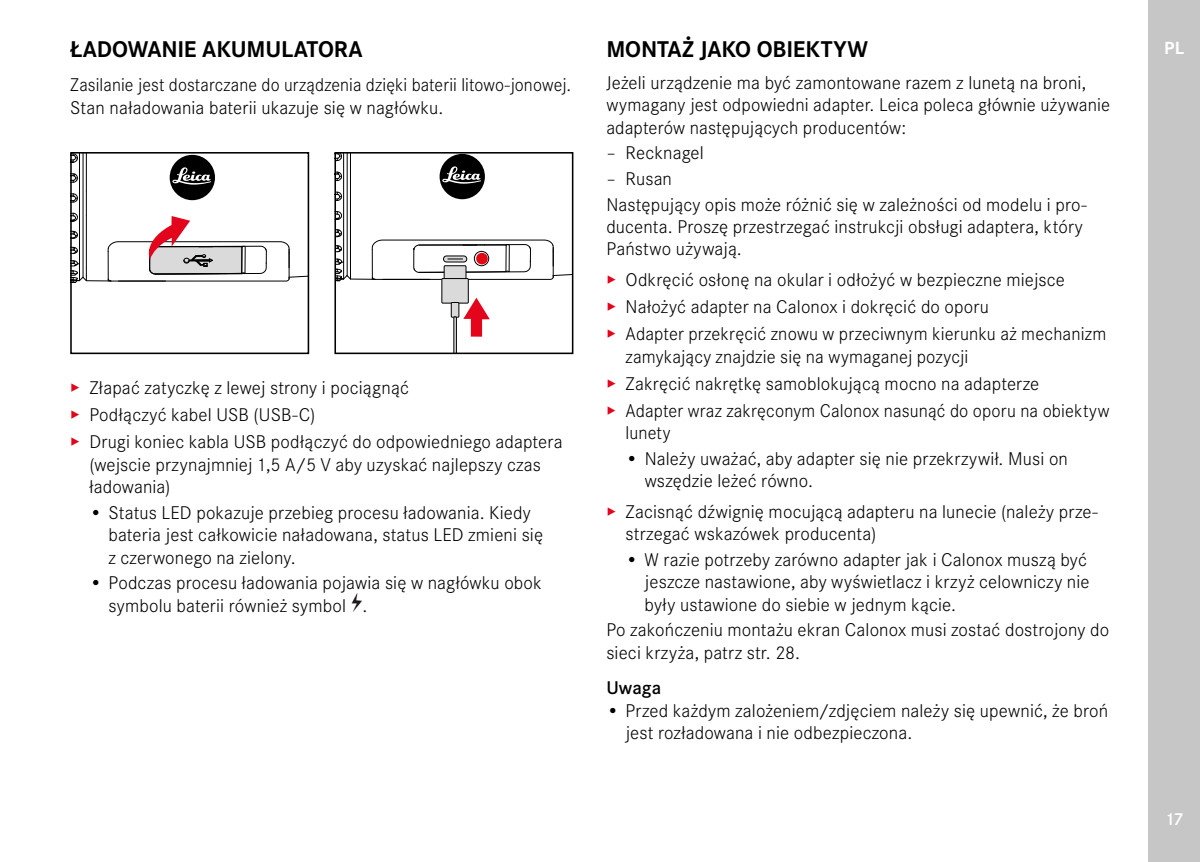
<style>
.page{position:relative;width:1200px;height:862px;background:#fff}
.page>*{position:absolute;margin:0;border:0;box-sizing:border-box;transform-origin:0 0}
.t1{font:700 23.62px "Corporate S";letter-spacing:-.01em;color:#000}
.t2{font:300 19.12px/22.3px "Corporate S";letter-spacing:.005em;color:#000}
.t3{font:300 19.12px/22.3px "Corporate S";letter-spacing:.005em;color:#000;scale:.95 1}
.t4{font:600 19.12px "Corporate S";letter-spacing:.005em;color:#000}
.t5{font:700 18.22px "Corporate S";color:#fff}
.t6{font:600 18px "Corporate S";color:#fff}
.s1{color:#e3051b}
</style>
<div class="page">
<div style="left:1148px;top:0;width:51px;height:861px;background:#c6c6c6"></div>
<hr style="left:350px;top:153px;width:1px;height:36px;background:#000">
<hr style="left:350px;top:213px;width:1px;height:53px;background:#000">
<svg style="left:350px;top:189px;width:1px;height:24px"></svg>
<hr style="left:347px;top:153px;width:1px;height:122px;background:#000">
<hr style="left:343px;top:153px;width:1px;height:126px;background:#000">
<svg style="left:337px;top:211px;width:5px;height:9px"></svg>
<svg style="left:337px;top:171px;width:5px;height:10px"></svg>
<svg style="left:337px;top:155px;width:5px;height:6px"></svg>
<svg style="left:337px;top:191px;width:5px;height:10px"></svg>
<svg style="left:335px;top:228px;width:237px;height:127px"></svg>
<div style="left:439px;top:154px;width:46px;height:45px;background:#000;border-radius:50%"></div>
<svg style="left:442px;top:166px;width:39px;height:17px"></svg>
<div style="left:334px;top:152px;width:239px;height:202px;border:2px solid #000"></div>
<hr style="left:86px;top:153px;width:1px;height:38px;background:#000">
<hr style="left:83px;top:153px;width:1px;height:124px;background:#000">
<hr style="left:79px;top:153px;width:1px;height:127px;background:#000">
<svg style="left:73px;top:173px;width:5px;height:10px"></svg>
<svg style="left:73px;top:155px;width:5px;height:8px"></svg>
<div style="left:170px;top:155px;width:45px;height:45px;background:#000;border-radius:50%"></div>
<svg style="left:172px;top:167px;width:39px;height:17px"></svg>
<svg style="left:71px;top:191px;width:237px;height:164px"></svg>
<div style="left:70px;top:152px;width:239px;height:202px;border:2px solid #000"></div>
<div style="left:476px;top:253px;width:11px;height:11px;background:#e30613;border-radius:50%"></div>
<img style="left:351px;top:593px;width:11px;height:18px">
<p class="t1" style="left:70px;top:30px;width:294px">ŁADOWANIE AKUMULATORA</p>
<p class="t3" style="left:70px;top:73px;width:528px">Zasilanie jest dostarczane do urządzenia dzięki baterii litowo-jonowej.<br>Stan naładowania baterii ukazuje się w nagłówku.</p>
<p class="t2" style="left:70px;top:373px;width:494px;line-height:27.2px"><span class="s1">▸</span> Złapać zatyczkę z lewej strony i pociągnąć<br><span class="s1">▸</span> Podłączyć kabel USB (USB-C)<br><span class="s1">▸</span> Drugi koniec kabla USB podłączyć do odpowiedniego adaptera</p>
<p class="t2" style="left:89px;top:452px;width:453px">(wejscie przynajmniej 1,5 A/5 V aby uzyskać najlepszy czas ładowania)</p>
<p class="t2" style="left:108px;top:500px;width:436px;text-indent:-19px">• Status LED pokazuje przebieg procesu ładowania. Kiedy bateria jest całkowicie naładowana, status LED zmieni się z czerwonego na zielony.</p>
<p class="t2" style="left:108px;top:570px;width:435px;text-indent:-19px">• Podczas procesu ładowania pojawia się w nagłówku obok symbolu baterii również symbol .</p>
<p class="t1" style="left:606px;top:30px;width:263px">MONTAŻ JAKO OBIEKTYW</p>
<p class="t2" style="left:606px;top:70px;width:505px">Jeżeli urządzenie ma być zamontowane razem z lunetą na broni, wymagany jest odpowiedni adapter. Leica poleca głównie używanie adapterów następujących producentów:</p>
<p class="t2" style="left:606px;top:141px;width:99px">– Recknagel</p>
<p class="t2" style="left:606px;top:164px;width:482px;line-height:25.7px">– Rusan<br>Następujący opis może różnić się w zależności od modelu i pro-</p>
<p class="t2" style="left:606px;top:214px;width:478px">ducenta. Proszę przestrzegać instrukcji obsługi adaptera, który<br>Państwo używają.</p>
<p class="t2" style="left:606px;top:264px;width:501px;line-height:27.2px"><span class="s1">▸</span> Odkręcić osłonę na okular i odłożyć w bezpieczne miejsce<br><span class="s1">▸</span> Nałożyć adapter na Calonox i dokręcić do oporu<br><span class="s1">▸</span> Adapter przekręcić znowu w przeciwnym kierunku aż mechanizm</p>
<p class="t2" style="left:606px;top:341px;width:504px;line-height:27.2px;text-indent:19px">zamykający znajdzie się na wymaganej pozycji<br><span class="s1">▸</span> Zakręcić nakrętkę samoblokującą mocno na adapterze<br><span class="s1">▸</span> Adapter wraz zakręconym Calonox nasunąć do oporu na obiektyw</p>
<p class="t2" style="left:625px;top:420px;width:46px">lunety</p>
<p class="t2" style="left:644px;top:446px;width:424px;text-indent:-19px">• Należy uważać, aby adapter się nie przekrzywił. Musi on wszędzie leżeć równo.</p>
<p class="t2" style="left:625px;top:499px;width:473px;text-indent:-19px"><span class="s1">▸</span> Zacisnąć dźwignię mocującą adapteru na lunecie (należy prze&shy;strzegać wskazówek producenta)</p>
<p class="t2" style="left:644px;top:546px;width:446px;text-indent:-19px">• W razie potrzeby zarówno adapter jak i Calonox muszą być jeszcze nastawione, aby wyświetlacz i krzyż celowniczy nie były ustawione do siebie w jednym kącie.</p>
<p class="t2" style="left:606px;top:617px;width:504px">Po zakończeniu montażu ekran Calonox musi zostać dostrojony do sieci krzyża, patrz str. 28.</p>
<p class="t4" style="left:606px;top:673px;width:56px">Uwaga</p>
<p class="t2" style="left:625px;top:697px;width:484px;text-indent:-19px">• Przed każdym zalożeniem/zdjęciem należy się upewnić, że broń jest rozładowana i nie odbezpieczona.</p>
<p class="t5" style="left:1163px;top:34px;width:22px">PL</p>
<p class="t6" style="left:1164px;top:805px;width:20px">17</p>
</div>
